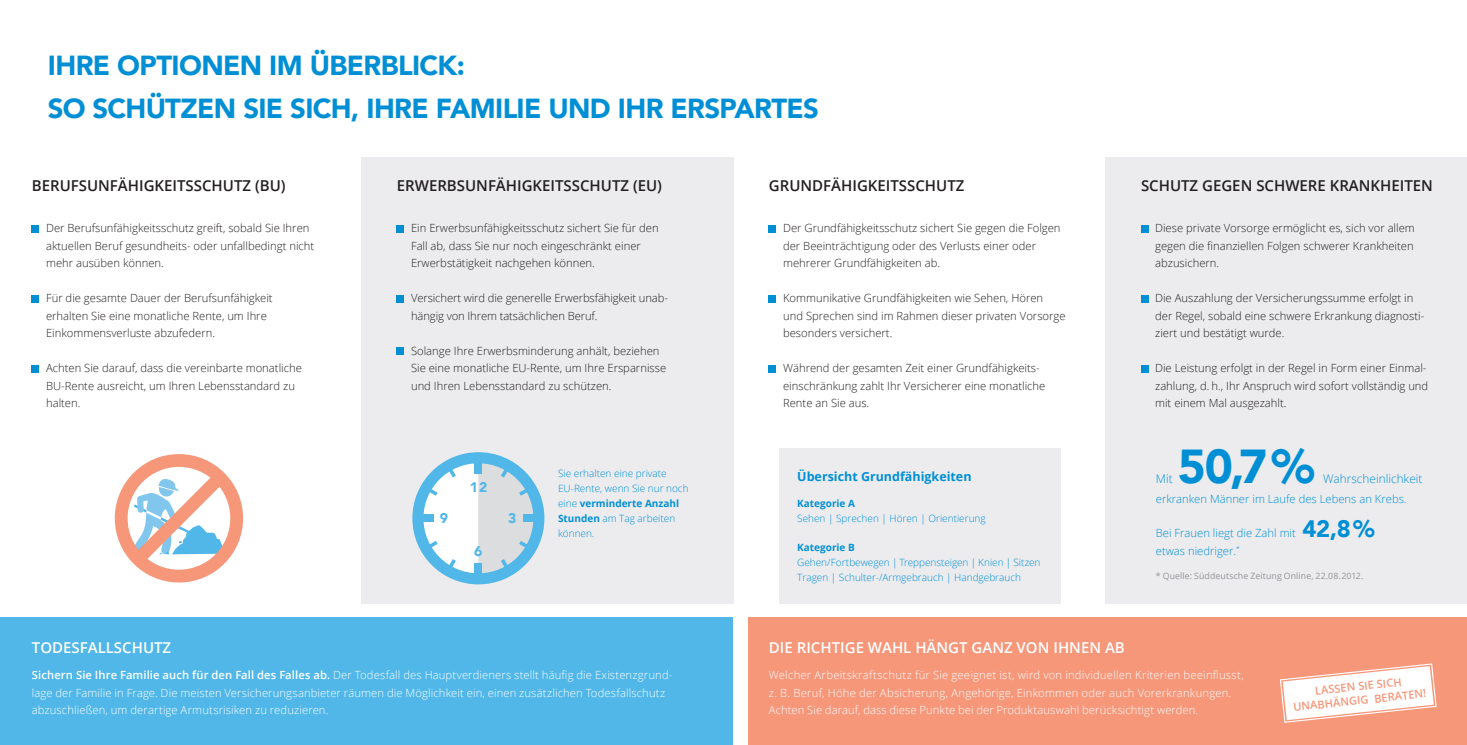
<style>
.page{position:relative;width:1467px;height:745px;background:#fff}
.page>*{position:absolute;margin:0;border:0;box-sizing:border-box;transform-origin:0 0}
.t1{font:900 47.5px "Avenir";color:#008fd5}
.t2{font:900 27.5px/43.8px "Avenir";letter-spacing:-.025em;color:#008fd5}
.t3{font:600 15px "Open Sans";color:#231f20}
.t4{font:600 15px "Open Sans";color:#fff}
.t5{font:900 14px "Avenir";color:#50b7e8}
.t6{font:700 12.5px "Open Sans";color:#008fd5}
.t7{font:300 11.88px "Open Sans";color:#008fd5}
.t8{font:300 11.25px/17.5px "Open Sans";color:#231f20}
.t9{font:300 11.25px/17.5px "Open Sans";letter-spacing:.01em;color:#fff}
.t10{font:300 11.25px/17.5px "Open Sans";color:#008fd5}
.t11{font:600 11.12px/13.9px "Open Sans";color:#f6977a;text-align:center}
.t12{font:300 10px/15px "Open Sans";color:#008fd5}
.t13{font:700 10px "Open Sans";color:#008fd5}
.t14{font:8.75px "Open Sans";letter-spacing:.01em;color:#939598}
.s1{font-weight:700}
.s2{font-family:"Avenir";font-weight:900;font-size:23.75px}
.s3{font-weight:600}
</style>
<div class="page">
<div style="left:361px;top:157px;width:372px;height:446px;background:#ececee"></div>
<div style="left:1106px;top:157px;width:361px;height:446px;background:#ececee"></div>
<div style="left:0;top:617px;width:1467px;height:127px;background:#f6977a"></div>
<div style="left:0;top:617px;width:733px;height:127px;background:#50b7e8"></div>
<div style="left:733px;top:606px;width:15px;height:138px;background:#fff"></div>
<div style="left:779px;top:448px;width:281px;height:155px;background:#ececee"></div>
<div style="left:32px;top:225px;width:7px;height:7px;background:#008fd5"></div>
<div style="left:32px;top:295px;width:7px;height:7px;background:#008fd5"></div>
<div style="left:32px;top:365px;width:7px;height:7px;background:#008fd5"></div>
<div style="left:397px;top:225px;width:7px;height:7px;background:#008fd5"></div>
<div style="left:397px;top:295px;width:7px;height:7px;background:#008fd5"></div>
<div style="left:397px;top:347px;width:7px;height:7px;background:#008fd5"></div>
<div style="left:769px;top:225px;width:7px;height:7px;background:#008fd5"></div>
<div style="left:769px;top:295px;width:7px;height:7px;background:#008fd5"></div>
<div style="left:769px;top:365px;width:7px;height:7px;background:#008fd5"></div>
<div style="left:1141px;top:225px;width:7px;height:7px;background:#008fd5"></div>
<div style="left:1141px;top:295px;width:7px;height:7px;background:#008fd5"></div>
<div style="left:1141px;top:365px;width:7px;height:7px;background:#008fd5"></div>
<svg style="left:115px;top:454px;width:128px;height:128px"></svg>
<svg style="left:412px;top:452px;width:133px;height:133px"></svg>
<svg style="left:1280px;top:663px;width:157px;height:60px"></svg>
<h2 class="t2" style="left:48px;top:42px;width:771px">IHRE OPTIONEN IM ÜBERBLICK:<br>SO SCHÜTZEN SIE SICH, IHRE FAMILIE UND IHR ERSPARTES</h2>
<h3 class="t3" style="left:32px;top:175px;width:255px">BERUFSUNFÄHIGKEITSSCHUTZ (BU)</h3>
<p class="t8" style="left:46px;top:219px;width:270px">Der Berufsunfähigkeitsschutz greift, sobald Sie Ihren aktuellen Beruf gesundheits- oder unfallbedingt nicht mehr ausüben können.</p>
<p class="t8" style="left:46px;top:289px;width:228px">Für die gesamte Dauer der Berufsunfähigkeit erhalten Sie eine monatliche Rente, um Ihre<br>Einkommensverluste abzufedern.</p>
<p class="t8" style="left:46px;top:359px;width:257px">Achten Sie darauf, dass die vereinbarte monatliche<br>BU-Rente ausreicht, um Ihren Lebensstandard zu halten.</p>
<h3 class="t3" style="left:397px;top:175px;width:267px">ERWERBSUNFÄHIGKEITSSCHUTZ (EU)</h3>
<p class="t8" style="left:411px;top:219px;width:249px">Ein Erwerbsunfähigkeitsschutz sichert Sie für den<br>Fall ab, dass Sie nur noch eingeschränkt einer<br>Erwerbstätigkeit nachgehen können.</p>
<p class="t8" style="left:411px;top:289px;width:258px">Versichert wird die generelle Erwerbsfähigkeit unab&shy;hängig von Ihrem tatsächlichen Beruf.</p>
<p class="t8" style="left:411px;top:341px;width:257px">Solange Ihre Erwerbsminderung anhält, beziehen<br>Sie eine monatliche EU-Rente, um Ihre Ersparnisse und Ihren Lebensstandard zu schützen.</p>
<p class="t5" style="left:470px;top:475px;width:19px">12</p>
<p class="t5" style="left:440px;top:506px;width:10px">9</p>
<p class="t5" style="left:508px;top:506px;width:10px">3</p>
<p class="t5" style="left:474px;top:538px;width:10px">6</p>
<p class="t12" style="left:558px;top:465px;width:132px">Sie erhalten eine private<br>EU-Rente, wenn Sie nur noch eine <span class="s1">verminderte Anzahl<br>Stunden</span> am Tag arbeiten können.</p>
<h3 class="t3" style="left:769px;top:175px;width:197px">GRUNDFÄHIGKEITSSCHUTZ</h3>
<p class="t8" style="left:783px;top:219px;width:279px">Der Grundfähigkeitsschutz sichert Sie gegen die Folgen der Beeinträchtigung oder des Verlusts einer oder mehrerer Grundfähigkeiten ab.</p>
<p class="t8" style="left:783px;top:289px;width:284px">Kommunikative Grundfähigkeiten wie Sehen, Hören und Sprechen sind im Rahmen dieser privaten Vorsorge besonders versichert.</p>
<p class="t8" style="left:783px;top:359px;width:264px">Während der gesamten Zeit einer Grundfähigkeits&shy;einschränkung zahlt Ihr Versicherer eine monatliche<br>Rente an Sie aus.</p>
<p class="t6" style="left:797px;top:467px;width:176px">Übersicht Grundfähigkeiten</p>
<p class="t13" style="left:797px;top:496px;width:59px">Kategorie A</p>
<p class="t12" style="left:797px;top:510px;width:190px">Sehen | Sprechen | Hören | Orientierung</p>
<p class="t13" style="left:797px;top:539px;width:59px">Kategorie B</p>
<p class="t12" style="left:797px;top:554px;width:245px">Gehen/Fortbewegen | Treppensteigen | Knien | Sitzen<br>Tragen | Schulter-/Armgebrauch | Handgebrauch</p>
<h3 class="t3" style="left:1141px;top:175px;width:294px">SCHUTZ GEGEN SCHWERE KRANKHEITEN</h3>
<p class="t8" style="left:1155px;top:219px;width:261px;text-align:justify">Diese private Vorsorge ermöglicht es, sich vor allem gegen die finanziellen Folgen schwerer Krankheiten abzusichern.</p>
<p class="t8" style="left:1155px;top:289px;width:271px">Die Auszahlung der Versicherungssumme erfolgt in der Regel, sobald eine schwere Erkrankung diagnosti&shy;ziert und bestätigt wurde.</p>
<p class="t8" style="left:1155px;top:359px;width:275px">Die Leistung erfolgt in der Regel in Form einer Einmal&shy;zahlung, d. h., Ihr Anspruch wird sofort vollständig und mit einem Mal ausgezahlt.</p>
<h1 class="t1" style="left:1178px;top:425px;width:138px">50,7%</h1>
<p class="t7" style="left:1323px;top:469px;width:101px">Wahrscheinlichkeit</p>
<p class="t10" style="left:1156px;top:523px;width:220px">Bei Frauen liegt die Zahl mit <span class="s2">42,8% </span>etwas niedriger.<sup>*</sup></p>
<p class="t7" style="left:1156px;top:469px;width:18px">Mit</p>
<p class="t10" style="left:1156px;top:489px;width:252px">erkranken Männer im Laufe des Lebens an Krebs.</p>
<p class="t14" style="left:1156px;top:569px;width:209px">* Quelle: Süddeutsche Zeitung Online, 22.08.2012.</p>
<h3 class="t4" style="left:32px;top:636px;width:141px">TODESFALLSCHUTZ</h3>
<p class="t9" style="left:32px;top:665px;width:642px"><span class="s3">SICHERN SIE I HRE FAMILIE AUCH FÜR DEN FALL DES FALLES AB.</span> Der Todesfall des Hauptverdieners stellt häufig die Existenzgrund&shy;lage der Familie in Frage. Die meisten Versicherungsanbieter räumen die Möglichkeit ein, einen zusätzlichen Todesfallschutz abzuschließen, um derartige Armutsrisiken zu reduzieren.</p>
<h3 class="t4" style="left:769px;top:636px;width:355px">DIE RICHTIGE WAHL HÄNGT GANZ VON I HNEN AB</h3>
<p class="t9" style="left:769px;top:665px;width:476px">Welcher Arbeitskraftschutz für Sie geeignet ist, wird von individuellen Kriterien beeinflusst, z. B. Beruf, Höhe der Absicherung, Angehörige, Einkommen oder auch Vorerkrankungen.<br>Achten Sie darauf, dass diese Punkte bei der Produktauswahl berücksichtigt werden.</p>
<p class="t11" style="left:1291px;top:685px;width:135px;rotate:-6deg">LASSEN SIE SICH<br>UNABHÄNGIG BERATEN!</p>
</div>
